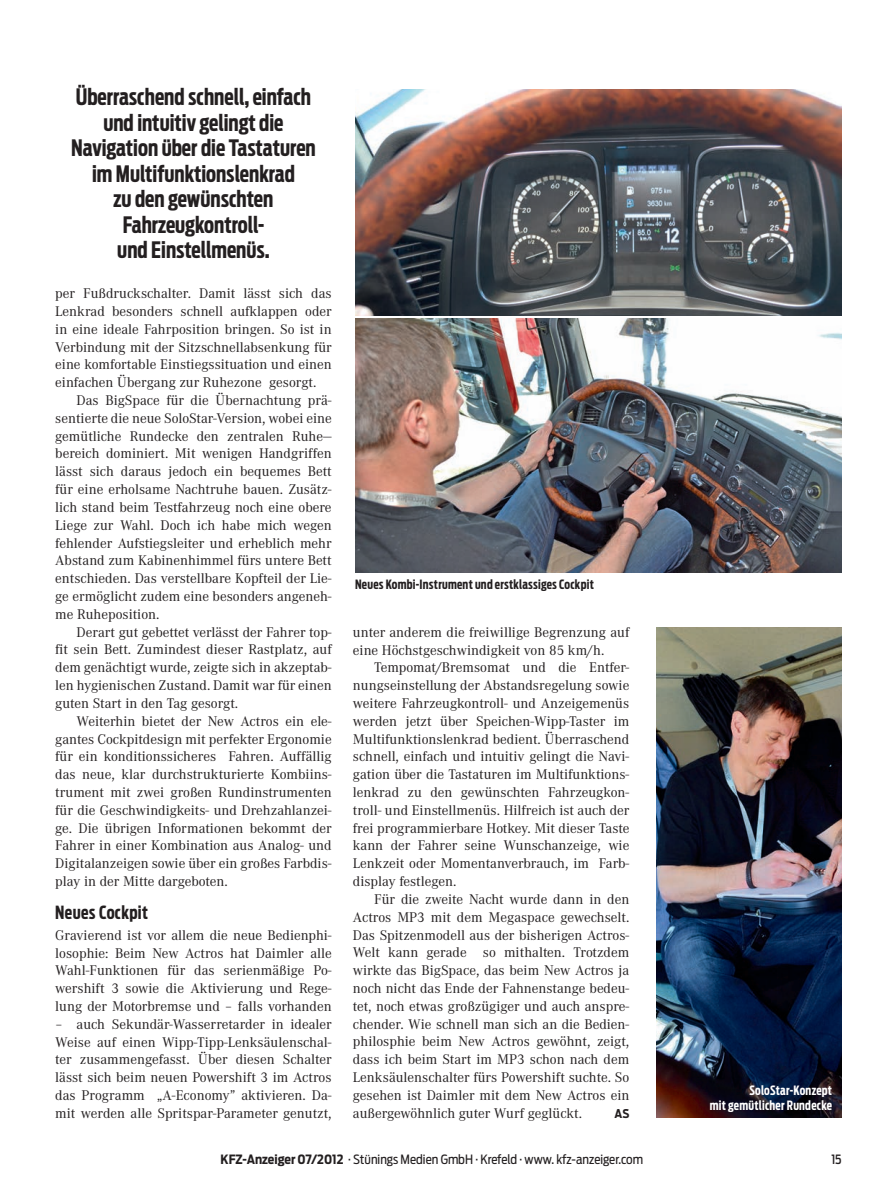
<style>
.page{position:relative;width:893px;height:1191px;background:#fff}
.page>*{position:absolute;margin:0;border:0;box-sizing:border-box;transform-origin:0 0}
.t1{font:700 22.5px/25.5px "Antenna Extra Cond";color:#231f20;text-align:center}
.t2{font:700 18px "Antenna Extra Cond";letter-spacing:.02em;color:#231f20}
.t3{font:14.55px/17.9px "Corporate A";color:#231f20;text-align:justify}
.t4{font:12.75px "Antenna Cond";color:#231f20}
.t5{font:700 12.75px "Antenna Extra Cond";letter-spacing:.02em;color:#231f20}
.t6{font:700 12.75px/15px "Antenna Extra Cond";letter-spacing:.02em;color:#fff;text-align:right}
.t7{font:500 12.75px "Antenna Cond";color:#231f20;scale:.95 1}
.t8{font:700 12px "Antenna Cond";color:#231f20}
.s1{font-weight:700}
</style>
<div class="page">
<img style="left:355px;top:319px;width:487px;height:253px">
<img style="left:355px;top:89px;width:487px;height:226px">
<img style="left:656px;top:627px;width:186px;height:490px">
<h1 class="t1" style="left:71px;top:84px;width:246px">Überraschend schnell, einfach und intuitiv gelingt die<br>Navigation über die Tastaturen im Multifunktionslenkrad<br>zu den gewünschten<br>Fahrzeugkontroll-<br>und Einstellmenüs.</h1>
<p class="t3" style="left:55px;top:285px;width:278px">per Fußdruckschalter. Damit lässt sich das Lenkrad besonders schnell aufklappen oder in eine ideale Fahrposition bringen. So ist in Verbindung mit der Sitzschnellabsenkung für eine komfortable Einstiegssituation und einen einfachen Übergang zur Ruhezone gesorgt.</p>
<p class="t3" style="left:55px;top:391px;width:278px;text-indent:21px">Das BigSpace für die Übernachtung prä&shy;sentierte die neue SoloStar-Version, wobei eine gemütliche Rundecke den zentralen Ruhe— bereich dominiert. Mit wenigen Handgriffen lässt sich daraus jedoch ein bequemes Bett für eine erholsame Nachtruhe bauen. Zusätz&shy;lich stand beim Testfahrzeug noch eine obere Liege zur Wahl. Doch ich habe mich wegen fehlender Aufstiegsleiter und erheblich mehr Abstand zum Kabinenhimmel fürs untere Bett entschieden. Das verstellbare Kopfteil der Lie&shy;ge ermöglicht zudem eine besonders angeneh&shy;me Ruheposition.</p>
<p class="t3" style="left:55px;top:623px;width:278px;text-indent:21px">Derart gut gebettet verlässt der Fahrer top&shy;fit sein Bett. Zumindest dieser Rastplatz, auf dem genächtigt wurde, zeigte sich in akzeptab&shy;len hygienischen Zustand. Damit war für einen guten Start in den Tag gesorgt.</p>
<p class="t3" style="left:55px;top:712px;width:278px;text-indent:21px">Weiterhin bietet der New Actros ein ele&shy;gantes Cockpitdesign mit perfekter Ergonomie für ein konditionssicheres Fahren. Auffällig das neue, klar durchstrukturierte Kombiins&shy;trument mit zwei großen Rundinstrumenten für die Geschwindigkeits- und Drehzahlanzei&shy;ge. Die übrigen Informationen bekommt der Fahrer in einer Kombination aus Analog- und Digitalanzeigen sowie über ein großes Farbdis&shy;play in der Mitte dargeboten.</p>
<p class="t2" style="left:55px;top:901px;width:94px">Neues Cockpit</p>
<p class="t3" style="left:55px;top:926px;width:278px">Gravierend ist vor allem die neue Bedienphi&shy;losophie: Beim New Actros hat Daimler alle Wahl-Funktionen für das serienmäßige Po&shy;wershift 3 sowie die Aktivierung und Rege&shy;lung der Motorbremse und – falls vorhanden</p>
<p class="t3" style="left:55px;top:1015px;width:278px">– auch Sekundär-Wasserretarder in idealer Weise auf einen Wipp-Tipp-Lenksäulenschal&shy;ter zusammengefasst. Über diesen Schalter lässt sich beim neuen Powershift 3 im Actros das Programm „A-Economy” aktivieren. Da&shy;mit werden alle Spritspar-Parameter genutzt,</p>
<p class="t5" style="left:355px;top:576px;width:240px">Neues Kombi-Instrument und erstklassiges Cockpit</p>
<p class="t3" style="left:353px;top:623px;width:278px">unter anderem die freiwillige Begrenzung auf eine Höchstgeschwindigkeit von 85 km/h.</p>
<p class="t3" style="left:353px;top:659px;width:278px;text-indent:21px">Tempomat/Bremsomat und die Entfer&shy;nungseinstellung der Abstandsregelung sowie weitere Fahrzeugkontroll- und Anzeigemenüs werden jetzt über Speichen-Wipp-Taster im Multifunktionslenkrad bedient. Überraschend schnell, einfach und intuitiv gelingt die Navi&shy;gation über die Tastaturen im Multifunktions&shy;lenkrad zu den gewünschten Fahrzeugkon&shy;troll- und Einstellmenüs. Hilfreich ist auch der frei programmierbare Hotkey. Mit dieser Taste kann der Fahrer seine Wunschanzeige, wie Lenkzeit oder Momentanverbrauch, im Farb&shy;display festlegen.</p>
<p class="t3" style="left:353px;top:890px;width:278px;text-indent:21px">Für die zweite Nacht wurde dann in den Actros MP3 mit dem Megaspace gewechselt.<br>Das Spitzenmodell aus der bisherigen Actros-Welt kann gerade so mithalten. Trotzdem wirkte das BigSpace, das beim New Actros ja noch nicht das Ende der Fahnenstange bedeu&shy;tet, noch etwas großzügiger und auch anspre&shy;chender. Wie schnell man sich an die Bedien&shy;philosphie beim New Actros gewöhnt, zeigt, dass ich beim Start im MP3 schon nach dem Lenksäulenschalter fürs Powershift suchte. So gesehen ist Daimler mit dem New Actros ein außergewöhnlich guter Wurf geglückt.</p>
<p class="t8" style="left:614px;top:1106px;width:16px">AS</p>
<p class="t4" style="left:221px;top:1152px;width:424px"><span class="s1">KFZ-Anzeiger 07/2012</span> · Stünings Medien GmbH · Krefeld · www. kfz-anzeiger.com</p>
<p class="t6" style="left:710px;top:1082px;width:124px">SoloStar-Konzept<br>mit gemütlicher Rundecke</p>
<p class="t7" style="left:831px;top:1152px;width:12px">15</p>
</div>
